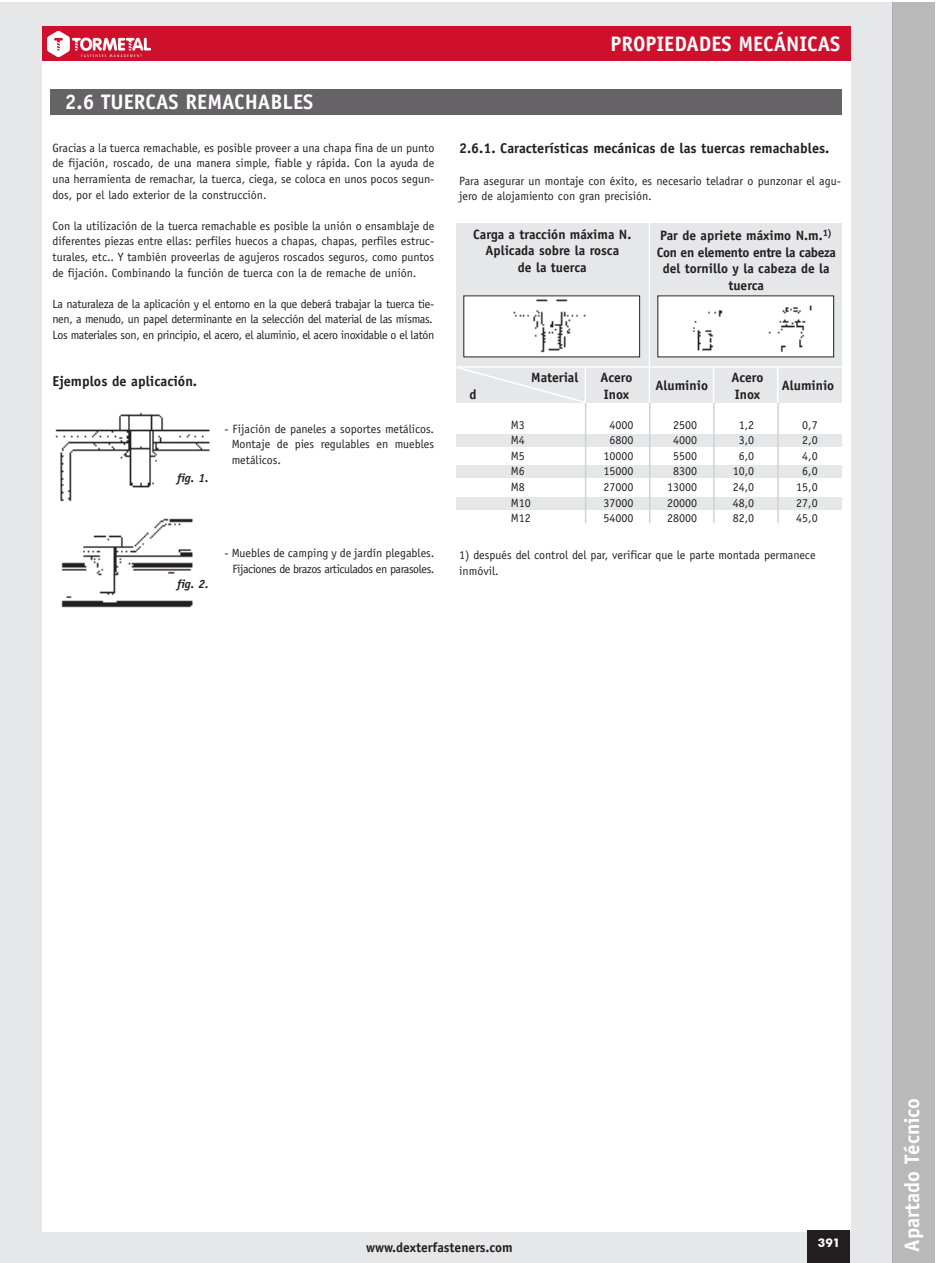
<style>
.page{position:relative;width:936px;height:1263px;background:#fff}
.page>*{position:absolute;margin:0;border:0;box-sizing:border-box;transform-origin:0 0}
.t1{font:700 21px "Officina Sans";color:#fff}
.t2{font:700 14.25px "Officina Sans";color:#231f20}
.t3{font:700 13.5px/16.5px "Officina Sans";color:#231f20;text-align:center}
.t4{font:12px/15.6px "Officina Sans";color:#231f20;text-align:justify}
.t5{font:12px/15.6px "Officina Sans";letter-spacing:-.025em;color:#231f20}
.t6{font:12px/15.6px "Officina Sans";letter-spacing:-.035em;color:#231f20;text-align:right}
.t7{font:italic 700 12px "Officina Sans";color:#231f20}
.t8{font:700 12px "Futura BT";color:#fff}
</style>
<div class="page">
<div style="left:0;top:2px;width:892px;height:1261px;background:#e6e7e8"></div>
<div style="left:892px;top:2px;width:43px;height:1261px;background:#bab9ba"></div>
<div style="left:42px;top:28px;width:808px;height:1203px;background:#fff"></div>
<div style="left:807px;top:1231px;width:43px;height:32px;background:#231f20"></div>
<div style="left:42px;top:27px;width:808px;height:34px;background:#cf102d"></div>
<div style="left:51px;top:90px;width:790px;height:25px;background:#656365"></div>
<img style="left:55px;top:412px;width:155px;height:90px">
<div style="left:160px;top:471px;width:50px;height:16px;background:#fff"></div>
<img style="left:61px;top:518px;width:132px;height:90px">
<div style="left:457px;top:224px;width:384px;height:179px;background:#e6e7e8"></div>
<hr style="left:648px;top:222px;width:2px;height:184px;background:#fff">
<hr style="left:457px;top:366px;width:384px;height:2px;background:#fff">
<hr style="left:712px;top:367px;width:2px;height:39px;background:#fff">
<hr style="left:777px;top:367px;width:1px;height:39px;background:#fff">
<div style="left:464px;top:296px;width:175px;height:61px;background:#fff"></div>
<img style="left:513px;top:299px;width:73px;height:54px">
<div style="left:657px;top:296px;width:176px;height:61px;background:#fff"></div>
<img style="left:693px;top:305px;width:119px;height:48px">
<svg style="left:456px;top:366px;width:131px;height:38px"></svg>
<div style="left:457px;top:434px;width:384px;height:13px;background:#e6e7e8"></div>
<div style="left:457px;top:465px;width:384px;height:13px;background:#e6e7e8"></div>
<div style="left:457px;top:497px;width:384px;height:13px;background:#e6e7e8"></div>
<hr style="left:585px;top:403px;width:1px;height:120px;background:#d1d2d4">
<hr style="left:649px;top:403px;width:1px;height:120px;background:#d1d2d4">
<hr style="left:713px;top:403px;width:1px;height:120px;background:#d1d2d4">
<hr style="left:777px;top:403px;width:1px;height:120px;background:#d1d2d4">
<img style="left:47px;top:31px;width:103px;height:25px">
<h1 class="t1" style="left:65px;top:89px;width:250px">2.6 TUERCAS REMACHABLES</h1>
<p class="t4" style="left:52px;top:140px;width:383px">Gracias a la tuerca remachable, es posible proveer a una chapa fina de un punto de fijación, roscado, de una manera simple, fiable y rápida. Con la ayuda de una herramienta de remachar, la tuerca, ciega, se coloca en unos pocos segun&shy;dos, por el lado exterior de la construcción.</p>
<p class="t4" style="left:52px;top:218px;width:383px">Con la utilización de la tuerca remachable es posible la unión o ensamblaje de diferentes piezas entre ellas: perfiles huecos a chapas, chapas, perfiles estruc&shy;turales, etc.. Y también proveerlas de agujeros roscados seguros, como puntos de fijación. Combinando la función de tuerca con la de remache de unión.</p>
<p class="t5" style="left:52px;top:296px;width:383px">La naturaleza de la aplicación y el entorno en la que deberá trabajar la tuerca tie&shy;nen, a menudo, un papel determinante en la selección del material de las mismas.<br>Los materiales son, en principio, el acero, el aluminio, el acero inoxidable o el latón</p>
<p class="t2" style="left:52px;top:372px;width:146px">Ejemplos de aplicación.</p>
<p class="t4" style="left:232px;top:421px;width:204px;text-indent:-7px">- Fijación de paneles a soportes metálicos.<br>Montaje de pies regulables en muebles metálicos.</p>
<p class="t7" style="left:177px;top:470px;width:33px">fig. 1.</p>
<p class="t7" style="left:177px;top:577px;width:33px">fig. 2.</p>
<p class="t6" style="left:224px;top:545px;width:211px">- Muebles de camping y de jardín plegables.<br>Fijaciones de brazos articulados en parasoles.</p>
<h1 class="t1" style="left:610px;top:31px;width:231px">PROPIEDADES MECÁNICAS</h1>
<p class="t2" style="left:459px;top:140px;width:371px">2.6.1. Características mecánicas de las tuercas remachables.</p>
<p class="t4" style="left:459px;top:173px;width:383px">Para asegurar un montaje con éxito, es necesario teladrar o punzonar el agu&shy;jero de alojamiento con gran precisión.</p>
<p class="t3" style="left:473px;top:226px;width:160px">Carga a tracción máxima N.<br>Aplicada sobre la rosca<br>de la tuerca</p>
<p class="t3" style="left:656px;top:227px;width:181px">Par de apriete máximo N.m.<sup>1)<br></sup>Con en elemento entre la cabeza del tornillo y la cabeza de la tuerca</p>
<p class="t3" style="left:531px;top:369px;width:49px">Material</p>
<p class="t3" style="left:600px;top:369px;width:33px">Acero</p>
<p class="t3" style="left:731px;top:369px;width:33px">Acero</p>
<p class="t3" style="left:655px;top:377px;width:54px">Aluminio</p>
<p class="t3" style="left:469px;top:386px;width:9px">d</p>
<p class="t3" style="left:603px;top:386px;width:27px">Inox</p>
<p class="t3" style="left:734px;top:386px;width:27px">Inox</p>
<p class="t3" style="left:781px;top:377px;width:54px">Aluminio</p>
<p class="t4" style="left:511px;top:417px;width:16px">M3</p>
<p class="t4" style="left:609px;top:417px;width:25px">4000</p>
<p class="t4" style="left:673px;top:417px;width:25px">2500</p>
<p class="t4" style="left:738px;top:417px;width:17px">1,2</p>
<p class="t4" style="left:802px;top:417px;width:17px">0,7</p>
<p class="t4" style="left:511px;top:432px;width:16px">M4</p>
<p class="t4" style="left:609px;top:432px;width:25px">6800</p>
<p class="t4" style="left:673px;top:432px;width:25px">4000</p>
<p class="t4" style="left:738px;top:432px;width:17px">3,0</p>
<p class="t4" style="left:802px;top:432px;width:17px">2,0</p>
<p class="t4" style="left:511px;top:448px;width:16px">M5</p>
<p class="t4" style="left:603px;top:448px;width:31px">10000</p>
<p class="t4" style="left:673px;top:448px;width:25px">5500</p>
<p class="t4" style="left:738px;top:448px;width:17px">6,0</p>
<p class="t4" style="left:802px;top:448px;width:17px">4,0</p>
<p class="t4" style="left:511px;top:464px;width:16px">M6</p>
<p class="t4" style="left:603px;top:464px;width:31px">15000</p>
<p class="t4" style="left:673px;top:464px;width:25px">8300</p>
<p class="t4" style="left:732px;top:464px;width:23px">10,0</p>
<p class="t4" style="left:802px;top:464px;width:17px">6,0</p>
<p class="t4" style="left:511px;top:479px;width:16px">M8</p>
<p class="t4" style="left:603px;top:479px;width:31px">27000</p>
<p class="t4" style="left:667px;top:479px;width:31px">13000</p>
<p class="t4" style="left:732px;top:479px;width:23px">24,0</p>
<p class="t4" style="left:796px;top:479px;width:23px">15,0</p>
<p class="t4" style="left:511px;top:495px;width:22px">M10</p>
<p class="t4" style="left:603px;top:495px;width:31px">37000</p>
<p class="t4" style="left:667px;top:495px;width:31px">20000</p>
<p class="t4" style="left:732px;top:495px;width:23px">48,0</p>
<p class="t4" style="left:796px;top:495px;width:23px">27,0</p>
<p class="t4" style="left:511px;top:510px;width:22px">M12</p>
<p class="t4" style="left:603px;top:510px;width:31px">54000</p>
<p class="t4" style="left:667px;top:510px;width:31px">28000</p>
<p class="t4" style="left:732px;top:510px;width:23px">82,0</p>
<p class="t4" style="left:796px;top:510px;width:23px">45,0</p>
<p class="t4" style="left:459px;top:547px;width:358px">1) después del control del par, verificar que le parte montada permanece inmóvil.</p>
<p class="t3" style="left:366px;top:1238px;width:148px">www.dexterfasteners.com</p>
<p class="t8" style="left:817px;top:1235px;width:24px">391</p>
<h1 class="t1" style="left:898px;top:1252px;width:156px;rotate:-90deg">Apartado Técnico</h1>
</div>
